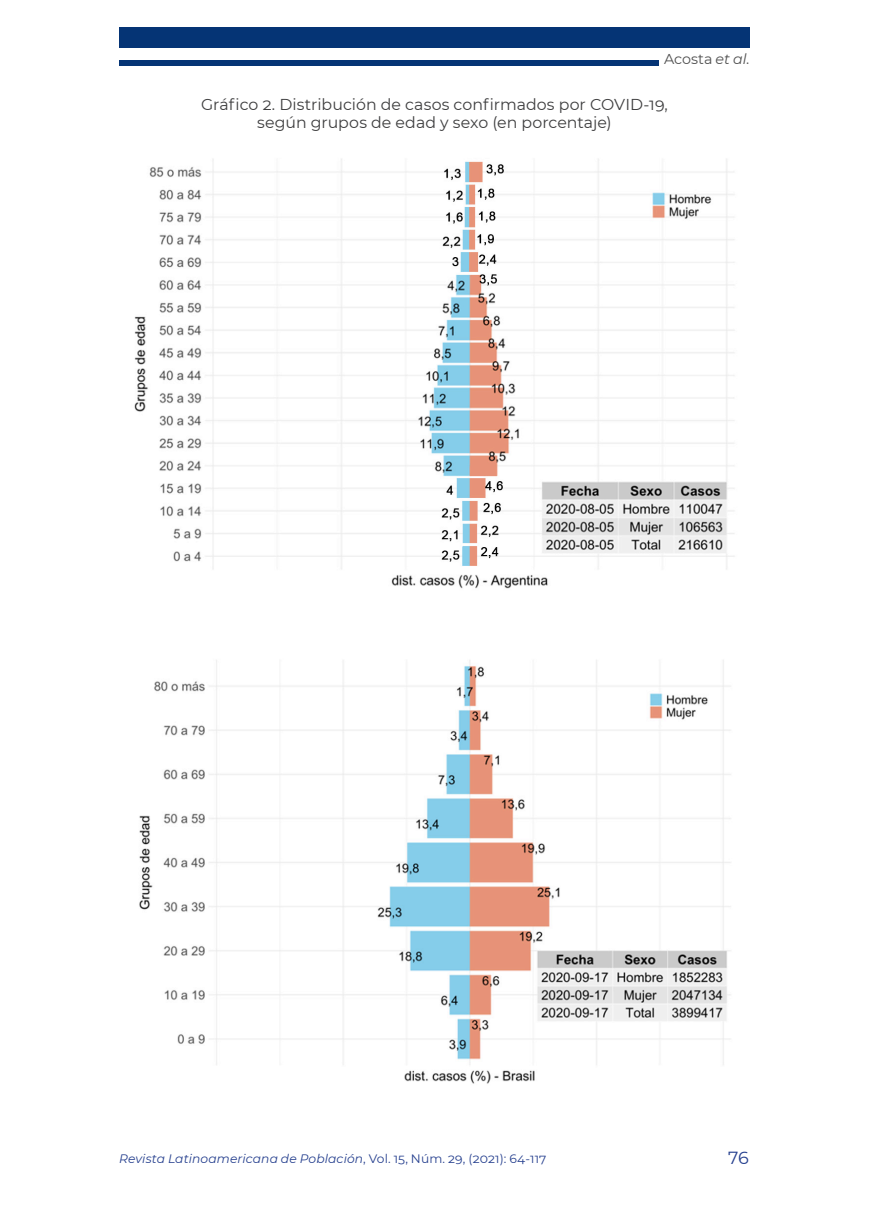
<style>
.page{position:relative;width:869px;height:1216px;background:#fff}
.page>*{position:absolute;margin:0;border:0;box-sizing:border-box;transform-origin:0 0}
.t1{font:17.5px "Montserrat";color:#253f8e}
.tit_figuras{font:15.75px/18.9px "Montserrat";color:#3e3e3f;text-align:center}
.t2{font:14.35px "Montserrat";color:#515151}
.t3{font:italic 12.25px "Montserrat";letter-spacing:.01em;color:#253f8e}
.s1{font-style:italic}
.s2{font-style:normal}
</style>
<div class="page">
<div style="left:119px;top:27px;width:630px;height:21px;background:#053475"></div>
<div style="left:119px;top:60px;width:539px;height:5px;background:#053475"></div>
<img style="left:139px;top:660px;width:592px;height:424px">
<img style="left:134px;top:159px;width:601px;height:430px">
<p class="t2" style="left:663px;top:49px;width:87px">Acosta <span class="s1">et al.</span></p>
<p class="tit_figuras" style="left:201px;top:94px;width:468px">Gráfico 2. Distribución de casos confirmados por COVID-19, según grupos de edad y sexo (en porcentaje)</p>
<p class="t3" style="left:119px;top:1150px;width:428px">Revista Latinoamericana de Población<span class="s2">, Vol. 15, Núm. 29, (2021): 64-117</span></p>
<p class="t1" style="left:728px;top:1145px;width:22px">76</p>
</div>
